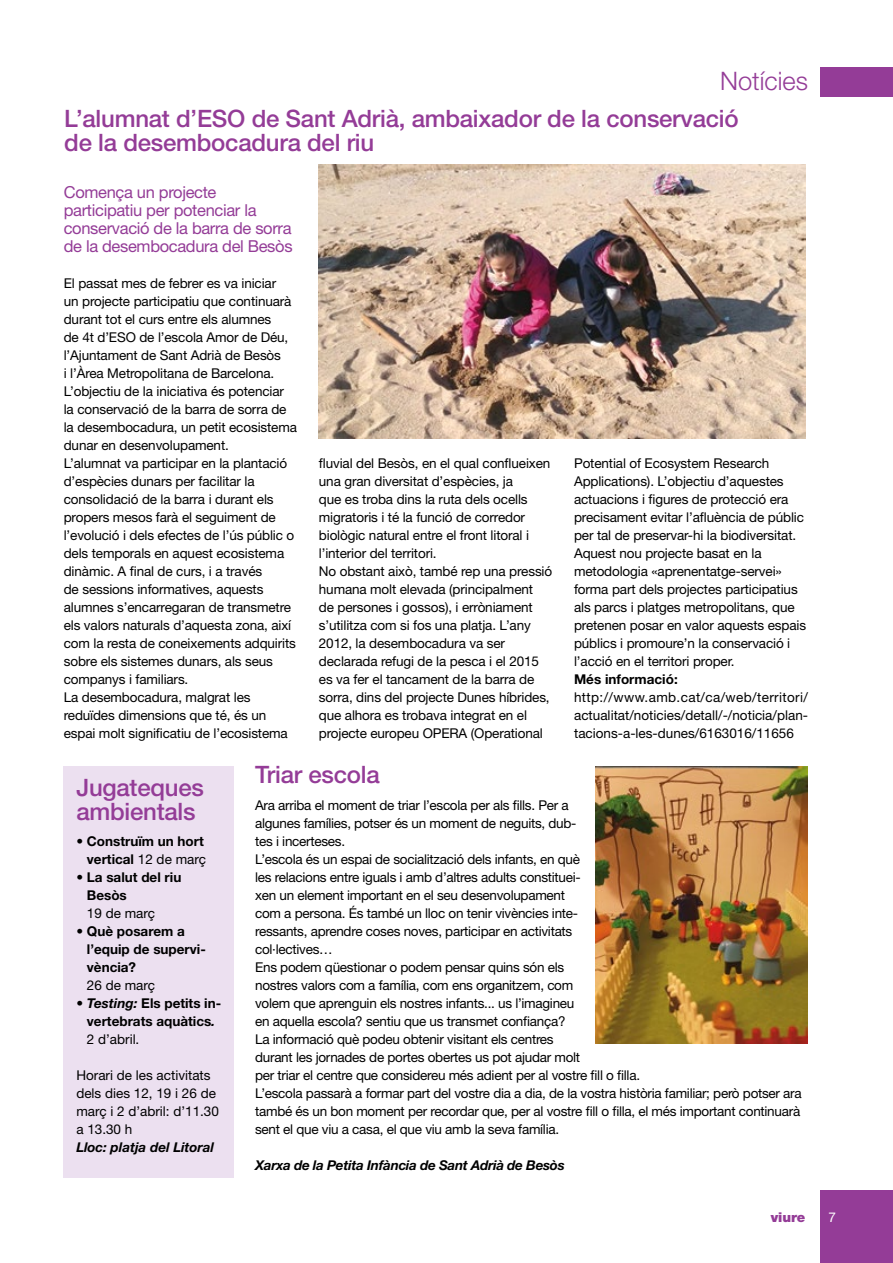
<style>
.page{position:relative;width:893px;height:1263px;background:#fff}
.page>*{position:absolute;margin:0;border:0;box-sizing:border-box;transform-origin:0 0}
.t1{font:300 25.5px "Helvetica Neue LT Std";color:#943c97}
.t2{font:500 24px/24px "Helvetica Neue LT Std";letter-spacing:-.01em;color:#943c97}
.t3{font:16.5px/18px "Helvetica Neue LT Std";letter-spacing:-.02em;color:#943c97}
.t4{font:13.5px/18px "Helvetica Neue LT Std";letter-spacing:-.01em;color:#000}
.t5{font:700 13.5px/18px "Helvetica Neue LT Std";color:#000}
.t6{font:italic 700 13.5px "Helvetica Neue LT Std";letter-spacing:-.02em;color:#000}
.t7{font:italic 700 13.5px "Helvetica Neue LT Std";color:#000}
.t8{font:900 13.5px "Helvetica Neue LT Std";color:#943c97}
.t9{font:13.5px "Helvetica Neue LT Std";color:#fff}
.s1{font-weight:400}
.s2{font-style:italic}
</style>
<div class="page">
<div style="left:821px;top:1191px;width:72px;height:72px;background:#943c97"></div>
<div style="left:821px;top:67px;width:72px;height:29px;background:#943c97"></div>
<div style="left:64px;top:766px;width:170px;height:412px;background:#ece0f0"></div>
<img style="left:319px;top:164px;width:486px;height:274px">
<img style="left:595px;top:766px;width:213px;height:278px">
<h1 class="t1" style="left:720px;top:65px;width:89px">Notícies</h1>
<h2 class="t2" style="left:64px;top:106px;width:676px">L’alumnat d’ESO de Sant Adrià, ambaixador de la conservació de la desembocadura del riu</h2>
<p class="t3" style="left:64px;top:183px;width:230px">Comença un projecte participatiu per potenciar la conservació de la barra de sorra de la desembocadura del Besòs</p>
<p class="t4" style="left:64px;top:274px;width:235px">El passat mes de febrer es va iniciar<br>un projecte participatiu que continuarà durant tot el curs entre els alumnes<br>de 4t d’ESO de l’escola Amor de Déu, l’Ajuntament de Sant Adrià de Besòs<br>i l’Àrea Metropolitana de Barcelona.<br>L’objectiu de la iniciativa és potenciar la conservació de la barra de sorra de la desembocadura, un petit ecosistema dunar en desenvolupament.<br>L’alumnat va participar en la plantació d’espècies dunars per facilitar la consolidació de la barra i durant els propers mesos farà el seguiment de l’evolució i dels efectes de l’ús públic o dels temporals en aquest ecosistema dinàmic. A final de curs, i a través<br>de sessions informatives, aquests alumnes s’encarregaran de transmetre els valors naturals d’aquesta zona, així com la resta de coneixements adquirits sobre els sistemes dunars, als seus companys i familiars.<br>La desembocadura, malgrat les reduïdes dimensions que té, és un espai molt significatiu de l’ecosistema</p>
<p class="t4" style="left:319px;top:454px;width:235px">fluvial del Besòs, en el qual conflueixen una gran diversitat d’espècies, ja<br>que es troba dins la ruta dels ocells migratoris i té la funció de corredor biològic natural entre el front litoral i l’interior del territori.<br>No obstant això, també rep una pressió humana molt elevada (principalment<br>de persones i gossos), i erròniament s’utilitza com si fos una platja. L’any 2012, la desembocadura va ser declarada refugi de la pesca i el 2015 es va fer el tancament de la barra de sorra, dins del projecte Dunes híbrides, que alhora es trobava integrat en el projecte europeu OPERA (Operational</p>
<p class="t4" style="left:574px;top:454px;width:234px">Potential of Ecosystem Research Applications). L’objectiu d’aquestes actuacions i figures de protecció era precisament evitar l’afluència de públic per tal de preservar-hi la biodiversitat.<br>Aquest nou projecte basat en la metodologia «aprenentatge-servei» forma part dels projectes participatius als parcs i platges metropolitans, que pretenen posar en valor aquests espais públics i promoure’n la conservació i l’acció en el territori proper.</p>
<p class="t5" style="left:574px;top:670px;width:105px">Més informació:</p>
<p class="t4" style="left:574px;top:688px;width:236px;text-align:justify">http://www.amb.cat/ca/web/territori/ actualitat/noticies/detall/-/noticia/plan&shy;tacions-a-les-dunes/6163016/11656</p>
<h2 class="t2" style="left:76px;top:775px;width:129px">Jugateques ambientals</h2>
<p class="t5" style="left:76px;top:832px;width:131px;text-align:right">• Construïm un hort vertical <span class="s1">12 de març</span></p>
<p class="t5" style="left:87px;top:868px;width:96px;text-indent:-11px">• La salut del riu<br>Besòs</p>
<p class="t4" style="left:87px;top:904px;width:70px">19 de març</p>
<p class="t5" style="left:87px;top:922px;width:120px;text-indent:-11px">• Què posarem a l’equip de supervi&shy;vència?</p>
<p class="t4" style="left:87px;top:976px;width:70px">26 de març</p>
<p class="t5" style="left:87px;top:994px;width:136px;text-indent:-11px">• <span class="s2">Testing:</span> Els petits in&shy;vertebrats aquàtics<span class="s2">.<br></span><span class="s1">2 d’abril.</span></p>
<p class="t4" style="left:76px;top:1066px;width:144px">Horari de les activitats dels dies 12, 19 i 26 de març i 2 d’abril: d’11.30 a 13.30 h</p>
<p class="t7" style="left:76px;top:1139px;width:139px">Lloc: platja del Litoral</p>
<h2 class="t2" style="left:255px;top:763px;width:126px">Triar escola</h2>
<p class="t4" style="left:255px;top:796px;width:548px">Ara arriba el moment de triar l’escola per als fills. Per a<br>algunes famílies, potser és un moment de neguits, dub-<br>tes i incerteses.<br>L’escola és un espai de socialització dels infants, en què<br>les relacions entre iguals i amb d’altres adults constituei-<br>xen un element important en el seu desenvolupament<br>com a persona. És també un lloc on tenir vivències inte-<br>ressants, aprendre coses noves, participar en activitats<br>col·lectives…<br>Ens podem qüestionar o podem pensar quins són els<br>nostres valors com a família, com ens organitzem, com<br>volem que aprenguin els nostres infants... us l’imagineu<br>en aquella escola? sentiu que us transmet confiança?<br>La informació què podeu obtenir visitant els centres<br>durant les jornades de portes obertes us pot ajudar molt<br>per triar el centre que considereu més adient per al vostre fill o filla.<br>L’escola passarà a formar part del vostre dia a dia, de la vostra història familiar; però potser ara també és un bon moment per recordar que, per al vostre fill o filla, el més important continuarà sent el que viu a casa, el que viu amb la seva família.</p>
<p class="t6" style="left:255px;top:1157px;width:311px">Xarxa de la Petita Infància de Sant Adrià de Besòs</p>
<p class="t8" style="left:771px;top:1209px;width:36px">viure</p>
<p class="t9" style="left:828px;top:1209px;width:9px">7</p>
</div>
